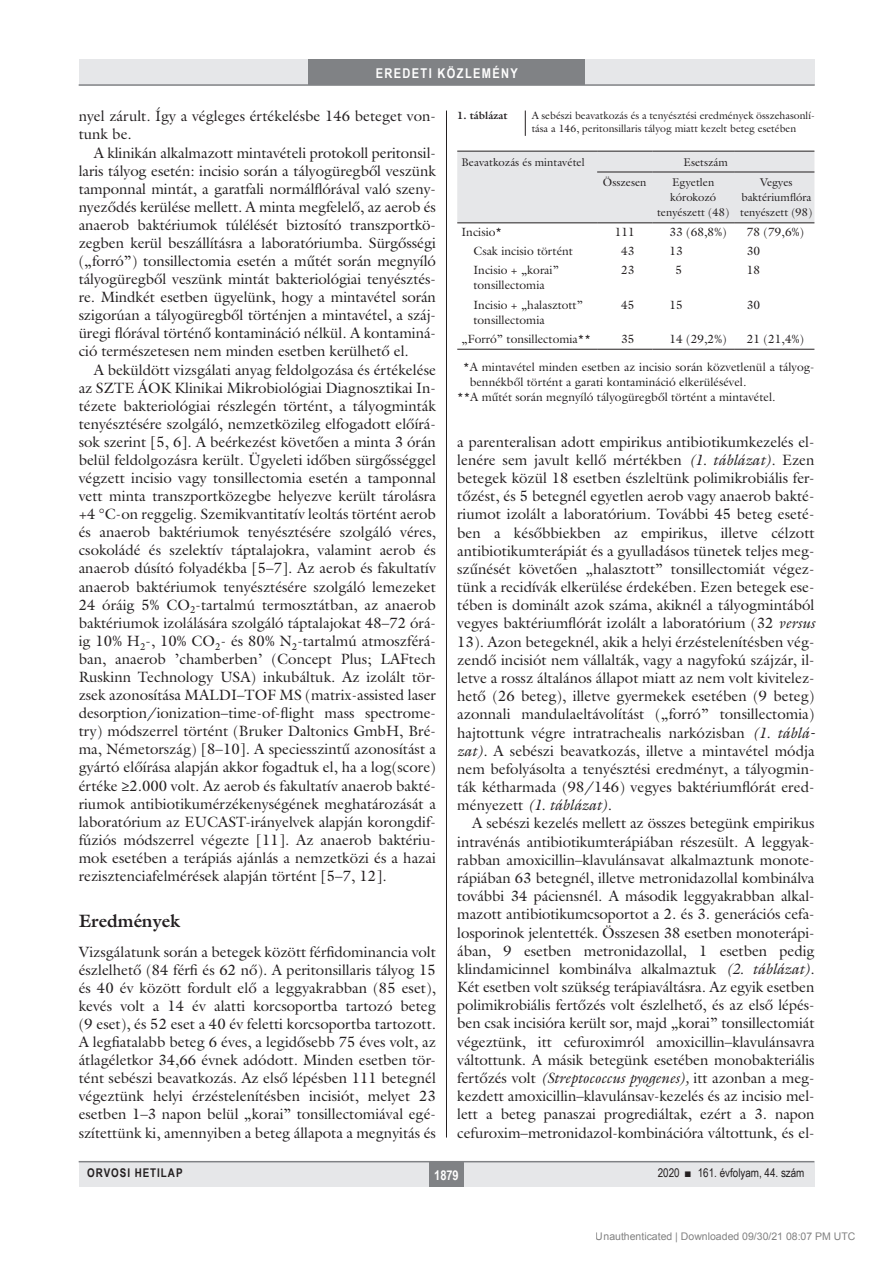
<style>
.page{position:relative;width:893px;height:1263px;background:#fff}
.page>*{position:absolute;margin:0;border:0;box-sizing:border-box;transform-origin:0 0}
.alcimbold{font:700 18px "Galliard Reg";color:#231f20}
.Body_Text{font:15px/18.1px "Galliard Reg";color:#231f20;text-align:justify}
.Body_tompa{font:15px/18.1px "Galliard Reg";color:#231f20;text-align:justify}
.rovatcim_jo{font:700 13.5px "Arial Narrow";letter-spacing:.1em;color:#fff}
.oldalszam{font:700 13.5px "Arial Narrow";color:#fff}
.tabla{font:12px/15px "Galliard Reg";color:#231f20}
.tompa_8_10{font:12px/15px "Galliard Reg";color:#231f20}
.pagina{font:12px "Arial Narrow";color:#231f20}
.pagina-2{font:700 12px "Arial Narrow";letter-spacing:.08em;color:#231f20}
.tablafej{font:11.25px/15px "Galliard Reg";color:#231f20;text-align:center}
.kepalairas2{font:10.5px/13.5px "Galliard Reg";color:#231f20}
.t1{font:10.5px "Arial";color:rgb(0 0 0/.5)}
.kepalairas1{font:700 10.5px "Galliard Reg";color:#231f20}
.s1{font-style:italic}
</style>
<div class="page">
<div style="left:79px;top:1161px;width:735px;height:25px;background:#e6e7e9"></div>
<div style="left:429px;top:1161px;width:34px;height:25px;background:#808285"></div>
<hr style="left:79px;top:1161px;width:735px;height:1px;background:#808285">
<div style="left:79px;top:60px;width:735px;height:25px;background:#e6e7e9"></div>
<div style="left:308px;top:60px;width:277px;height:25px;background:#808285"></div>
<hr style="left:79px;top:84px;width:736px;height:2px;background:#808285">
<hr style="left:446px;top:111px;width:1px;height:1026px;background:#231f20">
<svg style="left:525px;top:111px;width:1px;height:25px"></svg>
<div style="left:457px;top:152px;width:357px;height:70px;background:#e6e7e9"></div>
<hr style="left:597px;top:172px;width:55px;height:1px;background:#231f20">
<hr style="left:652px;top:172px;width:82px;height:1px;background:#231f20">
<hr style="left:734px;top:172px;width:80px;height:1px;background:#231f20">
<hr style="left:457px;top:151px;width:140px;height:1px;background:#231f20">
<hr style="left:597px;top:151px;width:55px;height:1px;background:#231f20">
<hr style="left:652px;top:151px;width:82px;height:1px;background:#231f20">
<hr style="left:734px;top:151px;width:80px;height:1px;background:#231f20">
<hr style="left:457px;top:222px;width:140px;height:1px;background:#231f20">
<hr style="left:597px;top:222px;width:55px;height:1px;background:#231f20">
<hr style="left:652px;top:222px;width:82px;height:1px;background:#231f20">
<hr style="left:734px;top:222px;width:80px;height:1px;background:#231f20">
<hr style="left:457px;top:349px;width:140px;height:1px;background:#231f20">
<hr style="left:597px;top:349px;width:55px;height:1px;background:#231f20">
<hr style="left:652px;top:349px;width:82px;height:1px;background:#231f20">
<hr style="left:734px;top:349px;width:80px;height:1px;background:#231f20">
<p class="rovatcim_jo" style="left:376px;top:63px;width:144px">EREDETI KÖZLEMÉNY</p>
<p class="Body_tompa" style="left:79px;top:107px;width:359px">nyel zárult. Így a végleges értékelésbe 146 beteget von&shy;tunk be.</p>
<p class="Body_Text" style="left:79px;top:143px;width:359px;text-indent:15px">A klinikán alkalmazott mintavételi protokoll peritonsil&shy;laris tályog esetén: incisio során a tályogüregből veszünk tamponnal mintát, a garatfali normálflórával való szen - nyeződés kerülése mellett. A minta megfelelő, az aerob és anaerob baktériumok túlélését biztosító transzportkö&shy;zegben kerül beszállításra a laboratóriumba. Sürgősségi („forró”) tonsillectomia esetén a műtét során megnyíló tályogüregből veszünk mintát bakteriológiai tenyésztés&shy;re. Mindkét esetben ügyelünk, hogy a mintavétel során szigorúan a tályogüregből történjen a mintavétel, a száj&shy;üregi flórával történő kontamináció nélkül. A kontaminá&shy;ció természetesen nem minden esetben kerülhető el.</p>
<p class="Body_Text" style="left:79px;top:360px;width:359px;text-align:left;text-indent:15px">A beküldött vizsgálati anyag feldolgozása és értékelése az SZTE ÁOK Klinikai Mikrobiológiai Diagnosztikai In&shy;tézete bakteriológiai részlegén történt, a tályogminták tenyésztésére szolgáló, nemzetközileg elfogadott előírá&shy;sok szerint [5, 6]. A beérkezést követően a minta 3 órán belül feldolgozásra került. Ügyeleti időben sürgősséggel végzett incisio vagy tonsillectomia esetén a tamponnal vett minta transzportközegbe helyezve került tárolásra +4 °C-on reggelig. Szemikvantitatív leoltás történt aerob és anaerob baktériumok tenyésztésére szolgáló véres, csokoládé és szelektív táptalajokra, valamint aerob és anaerob dúsító folyadékba [5–7]. Az aerob és fakultatív anaerob baktériumok tenyésztésére szolgáló lemezeket 24 óráig 5% CO<sub>2</sub>-tartalmú termosztátban, az anaerob baktériumok izolálására szolgáló táptalajokat 48–72 órá&shy;ig 10% H<sub>2</sub>-, 10% CO<sub>2</sub>- és 80% N<sub>2</sub>-tartalmú atmoszférá&shy;ban, anaerob ’chamberben’ (Concept Plus; LAFtech Ruskinn Technology USA) inkubáltuk. Az izolált tör&shy;zsek azonosítása MALDI–TOF MS (matrix-assisted laser desorption/ionization–time-of-flight mass spectrome&shy;try) módszerrel történt (Bruker Daltonics GmbH, Bré&shy;ma, Németország) [8–10]. A speciesszintű azonosítást a gyártó előírása alapján akkor fogadtuk el, ha a log(score) értéke ≥2.000 volt. Az aerob és fakultatív anaerob bakté&shy;riumok antibiotikumérzékenységének meghatározását a laboratórium az EUCAST-irányelvek alapján korongdif&shy;fúziós módszerrel végezte [11]. Az anaerob baktériu&shy;mok esetében a terápiás ajánlás a nemzetközi és a hazai rezisztenciafelmérések alapján történt [5–7, 12].</p>
<p class="alcimbold" style="left:79px;top:909px;width:103px">Eredmények</p>
<p class="Body_tompa" style="left:79px;top:942px;width:359px">Vizsgálatunk során a betegek között férfidominancia volt észlelhető (84 férfi és 62 nő). A peritonsillaris tályog 15 és 40 év között fordult elő a leggyakrabban (85 eset), kevés volt a 14 év alatti korcsoportba tartozó beteg (9 eset), és 52 eset a 40 év feletti korcsoportba tartozott.<br>A legfiatalabb beteg 6 éves, a legidősebb 75 éves volt, az átlagéletkor 34,66 évnek adódott. Minden esetben tör&shy;tént sebészi beavatkozás. Az első lépésben 111 betegnél végeztünk helyi érzéstelenítésben incisiót, melyet 23 esetben 1–3 napon belül „korai” tonsillectomiával egé&shy;szítettünk ki, amennyiben a beteg állapota a megnyitás és</p>
<p class="kepalairas1" style="left:457px;top:109px;width:52px">1. táblázat</p>
<p class="kepalairas2" style="left:532px;top:109px;width:285px">A sebészi beavatkozás és a tenyésztési eredmények összehasonlí&shy;tása a 146, peritonsillaris tályog miatt kezelt beteg esetében</p>
<p class="tablafej" style="left:461px;top:154px;width:125px">Beavatkozás és mintavétel</p>
<p class="tablafej" style="left:684px;top:154px;width:46px">Esetszám</p>
<p class="tablafej" style="left:603px;top:175px;width:45px">Összesen</p>
<p class="tablafej" style="left:657px;top:175px;width:74px">Egyetlen kórokozó tenyészett (48)</p>
<p class="tablafej" style="left:740px;top:175px;width:74px">Vegyes baktériumflóra tenyészett (98)</p>
<p class="tabla" style="left:461px;top:224px;width:42px">Incisio*</p>
<p class="tabla" style="left:615px;top:224px;width:22px">111</p>
<p class="tabla" style="left:669px;top:224px;width:59px">33 (68,8%)</p>
<p class="tabla" style="left:747px;top:224px;width:59px">78 (79,6%)</p>
<p class="tabla" style="left:473px;top:243px;width:101px">Csak incisio történt</p>
<p class="tabla" style="left:621px;top:243px;width:15px">43</p>
<p class="tabla" style="left:669px;top:243px;width:15px">13</p>
<p class="tabla" style="left:747px;top:243px;width:15px">30</p>
<p class="tabla" style="left:473px;top:263px;width:87px">Incisio + „korai” tonsillectomia</p>
<p class="tabla" style="left:621px;top:263px;width:15px">23</p>
<p class="tabla" style="left:675px;top:263px;width:8px">5</p>
<p class="tabla" style="left:747px;top:263px;width:15px">18</p>
<p class="tabla" style="left:473px;top:297px;width:111px">Incisio + „halasztott” tonsillectomia</p>
<p class="tabla" style="left:621px;top:297px;width:15px">45</p>
<p class="tabla" style="left:669px;top:297px;width:15px">15</p>
<p class="tabla" style="left:747px;top:297px;width:15px">30</p>
<p class="tabla" style="left:461px;top:331px;width:131px">„Forró” tonsillectomia**</p>
<p class="tabla" style="left:621px;top:331px;width:15px">35</p>
<p class="tabla" style="left:669px;top:331px;width:59px">14 (29,2%)</p>
<p class="tabla" style="left:747px;top:331px;width:59px">21 (21,4%)</p>
<p class="tompa_8_10" style="left:470px;top:359px;width:346px;text-indent:-6px">*A mintavétel minden esetben az incisio során közvetlenül a tályog&shy;bennékből történt a garati kontamináció elkerülésével.</p>
<p class="tompa_8_10" style="left:457px;top:389px;width:320px">**A műtét során megnyíló tályogüregből történt a mintavétel.</p>
<p class="Body_tompa" style="left:457px;top:432px;width:359px">a parenteralisan adott empirikus antibiotikumkezelés el&shy;lenére sem javult kellő mértékben <span class="s1">(1. táblázat).</span> Ezen betegek közül 18 esetben észleltünk polimikrobiális fer&shy;tőzést, és 5 betegnél egyetlen aerob vagy anaerob bakté&shy;riumot izolált a laboratórium. További 45 beteg eseté&shy;ben a későbbiekben az empirikus, illetve célzott antibiotikumterápiát és a gyulladásos tünetek teljes meg&shy;szűnését követően „halasztott” tonsillectomiát végez&shy;tünk a recidívák elkerülése érdekében. Ezen betegek ese&shy;tében is dominált azok száma, akiknél a tályogmintából vegyes baktériumflórát izolált a laboratórium (32 <span class="s1">versus </span>13). Azon betegeknél, akik a helyi érzéstelenítésben vég&shy;zendő incisiót nem vállalták, vagy a nagyfokú szájzár, il&shy;letve a rossz általános állapot miatt az nem volt kivitelez&shy;hető (26 beteg), illetve gyermekek esetében (9 beteg) azonnali mandulaeltávolítást („forró” tonsillectomia) hajtottunk végre intratrachealis narkózisban <span class="s1">(1. táblá&shy;zat)</span>. A sebészi beavatkozás, illetve a mintavétel módja nem befolyásolta a tenyésztési eredményt, a tályogmin&shy;ták kétharmada (98/146) vegyes baktériumflórát ered&shy;ményezett <span class="s1">(1. táblázat)</span>.</p>
<p class="Body_Text" style="left:457px;top:814px;width:359px;text-indent:15px">A sebészi kezelés mellett az összes betegünk empirikus intravénás antibiotikumterápiában részesült. A leggyak&shy;rabban amoxicillin–klavulánsavat alkalmaztunk monote&shy;rápiában 63 betegnél, illetve metronidazollal kombinálva további 34 páciensnél. A második leggyakrabban alkal&shy;mazott antibiotikumcsoportot a 2. és 3. generációs cefa&shy;losporinok jelentették. Összesen 38 esetben monoterápi&shy;ában, 9 esetben metronidazollal, 1 esetben pedig klindamicinnel kombinálva alkalmaztuk <span class="s1">(2. táblázat)</span>.<br>Két esetben volt szükség terápiaváltásra. Az egyik esetben polimikrobiális fertőzés volt észlelhető, és az első lépés&shy;ben csak incisióra került sor, majd „korai” tonsillectomiát végeztünk, itt cefuroximról amoxicillin–klavulánsavra váltottunk. A másik betegünk esetében monobakteriális fertőzés volt <span class="s1">(Streptococcus pyogenes),</span> itt azonban a meg&shy;kezdett amoxicillin–klavulánsav-kezelés és az incisio mel&shy;lett a beteg panaszai progrediáltak, ezért a 3. napon cefuroxim–metronidazol-kombinációra váltottunk, és el-</p>
<p class="pagina-2" style="left:87px;top:1164px;width:97px">ORVOSI HETILAP</p>
<p class="oldalszam" style="left:434px;top:1165px;width:26px">1879</p>
<p class="pagina" style="left:658px;top:1164px;width:148px">2020 ■ 161. évfolyam, 44. szám</p>
<p class="t1" style="left:596px;top:1231px;width:261px">Unauthenticated | Downloaded 09/30/21 08:07 PM UTC</p>
</div>
